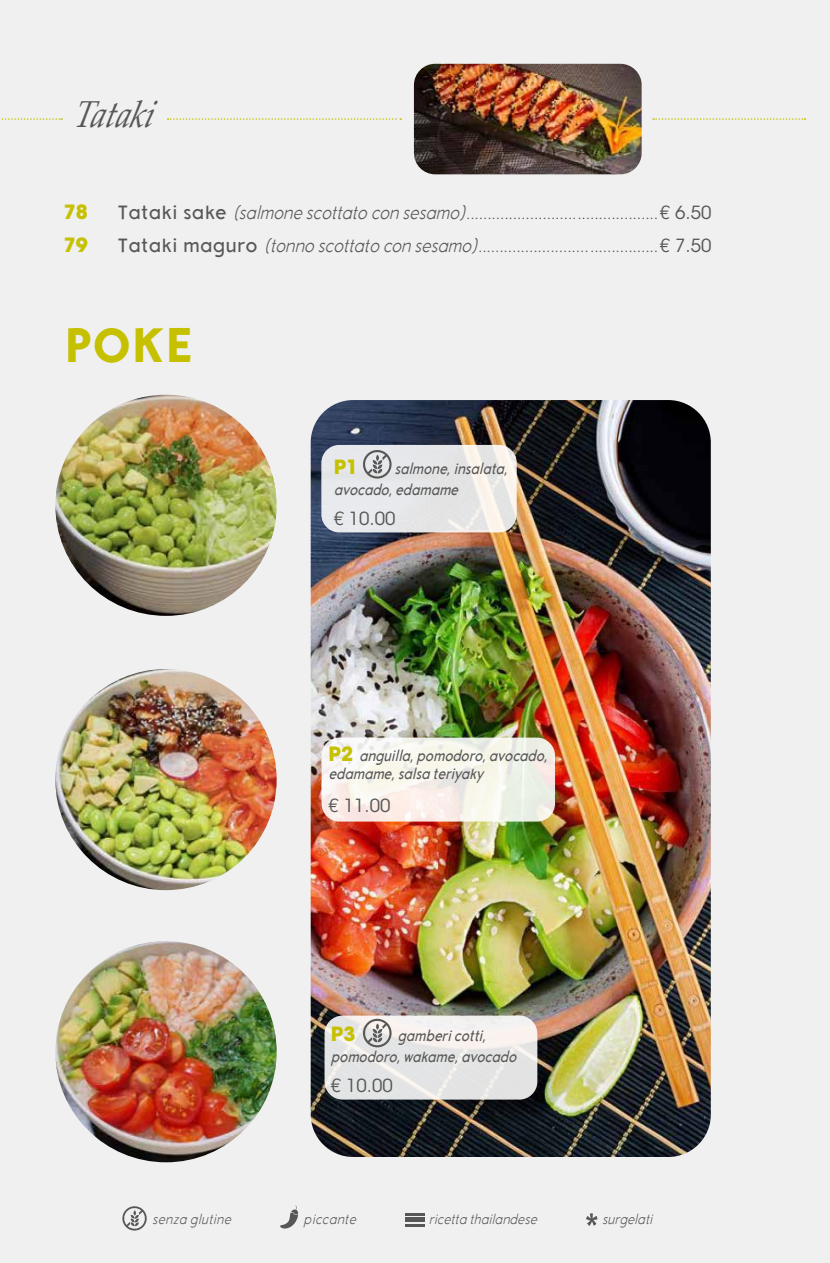
<style>
.page{position:relative;width:830px;height:1263px;background:#fff}
.page>*{position:absolute;margin:0;border:0;box-sizing:border-box;transform-origin:0 0}
.t1{font:900 49.5px "Aron Grotesque";color:#c6c100}
.t2{font:italic 37.5px "Palatino Linotype";color:#575756;scale:.88 1}
.t3{font:700 19.5px "ITC Avant Garde Std";color:#c6c100}
.t4{font:18px "ITC Avant Garde Std";color:#575756}
.t5{font:300 condensed 15px "Futura Std";color:#575756}
.t6{font:italic 15px/21px "Aron Grotesque";color:#575756;scale:.88 1}
.t7{font:italic 300 13.5px "Aron Grotesque";color:#575756;scale:.88 1}
.s1{font-family:"Aron Grotesque";font-weight:400;font-stretch:normal;font-size:19.5px}
.s2{font-family:"Aron Grotesque";font-style:italic;font-stretch:normal;font-size:18px}
.s3{font-family:"ITC Avant Garde Std";font-weight:400;font-stretch:normal;font-size:18px}
.s4{font-family:"ITC Avant Garde Std";font-weight:700;font-style:normal;font-size:19.5px;color:#c6c100}
</style>
<div class="page">
<hr style="left:829px;top:0;width:1px;height:1263px;background:#f0f0f0">
<div style="left:0;top:0;width:829px;height:1263px;background:#f0f0f0"></div>
<svg style="left:122px;top:1206px;width:25px;height:24px"></svg>
<svg style="left:405px;top:1213px;width:19px;height:2px"></svg>
<hr style="left:405px;top:1218px;width:19px;height:4px;background:#575756">
<svg style="left:405px;top:1224px;width:19px;height:2px"></svg>
<svg style="left:280px;top:1205px;width:18px;height:23px"></svg>
<svg style="left:586px;top:1213px;width:11px;height:13px"></svg>
<img style="left:310px;top:400px;width:400px;height:757px">
<img style="left:414px;top:64px;width:227px;height:110px">
<img style="left:55px;top:941px;width:221px;height:221px;border-radius:111px">
<img style="left:55px;top:669px;width:221px;height:221px;border-radius:111px">
<img style="left:55px;top:395px;width:221px;height:221px;border-radius:111px">
<svg style="left:321px;top:445px;width:195px;height:87px;fill:#e6e8ea"></svg>
<svg style="left:321px;top:737px;width:233px;height:84px"></svg>
<svg style="left:324px;top:1015px;width:213px;height:84px;fill:#e4e5e5"></svg>
<svg style="left:363px;top:1019px;width:28px;height:28px"></svg>
<svg style="left:363px;top:450px;width:28px;height:29px"></svg>
<svg style="left:652px;top:118px;width:153px;height:2px"></svg>
<svg style="left:1px;top:118px;width:61px;height:2px"></svg>
<svg style="left:167px;top:118px;width:234px;height:2px"></svg>
<h2 class="t2" style="left:72px;top:88px;width:106px">Tataki</h2>
<h3 class="t3" style="left:64px;top:199px;width:26px">78</h3>
<p class="t5" style="left:118px;top:204px;width:594px"><span class="s1">Tataki sake</span> <span class="s2">(salmonescottato con sesamo)</span>.............................................<span class="s3">€ 6.50</span></p>
<h3 class="t3" style="left:64px;top:232px;width:26px">79</h3>
<p class="t5" style="left:118px;top:237px;width:594px"><span class="s1">Tataki maguro</span> <span class="s2">(tonno scottato con sesamo)</span>..........................................<span class="s3">€ 7.50</span></p>
<h1 class="t1" style="left:64px;top:314px;width:130px">POKE</h1>
<h3 class="t3" style="left:333px;top:454px;width:26px">P1</h3>
<p class="t6" style="left:333px;top:458px;width:203px;text-indent:61px">salmone,insalata, avocado,edamame</p>
<p class="t4" style="left:333px;top:507px;width:63px">€ 10.00</p>
<p class="t6" style="left:328px;top:746px;width:255px;line-height:18px"><span class="s4">P 2</span> anguilla,pomodoro,avocado, edamame,salsa teriyaky</p>
<p class="t4" style="left:328px;top:794px;width:63px">€ 11.00</p>
<h3 class="t3" style="left:331px;top:1021px;width:26px">P3</h3>
<p class="t6" style="left:331px;top:1025px;width:217px;text-indent:67px">gambericotti, pomodoro,wakame,avocado</p>
<p class="t4" style="left:331px;top:1074px;width:63px">€ 10.00</p>
<p class="t7" style="left:152px;top:1211px;width:95px">senza glutine</p>
<p class="t7" style="left:303px;top:1211px;width:65px">piccante</p>
<p class="t7" style="left:428px;top:1211px;width:128px">ricetta thailandese</p>
<p class="t7" style="left:602px;top:1211px;width:62px">surgelati</p>
</div>
